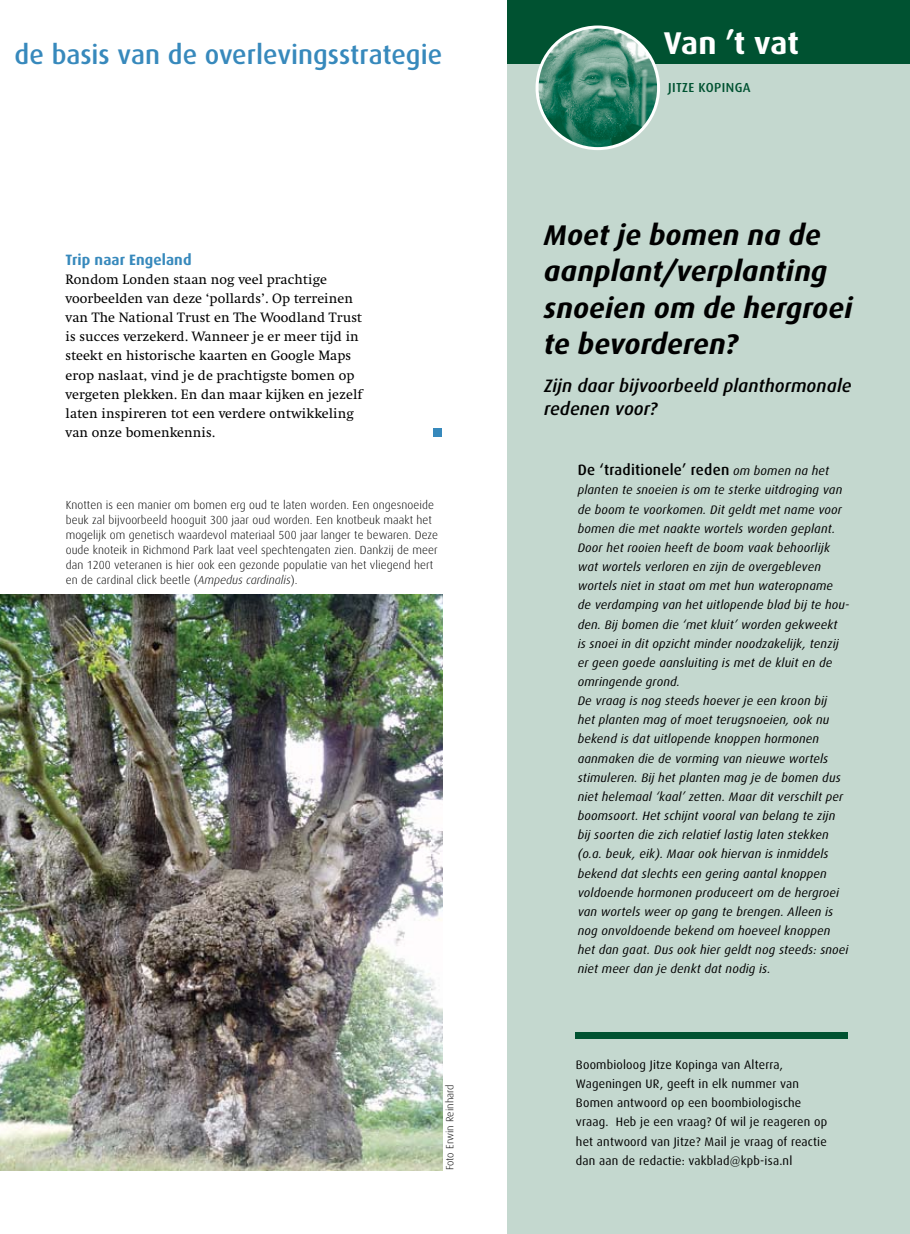
<style>
.page{position:relative;width:910px;height:1234px;background:#fff}
.page>*{position:absolute;margin:0;border:0;box-sizing:border-box;transform-origin:0 0}
.t1{font:700 31.5px "Dax";letter-spacing:-.005em;color:#fff}
.t2{font:italic 700 28.5px/36px "Dax";letter-spacing:.005em;color:#000}
.t3{font:500 27px "Dax";color:#3789bc}
.t4{font:italic 500 18px/22.5px "Dax";letter-spacing:.005em;color:#000}
.t5{font:500 15px "Dax";letter-spacing:.015em;color:#000}
.t6{font:700 15px "Dax";letter-spacing:.005em;color:#3789bc}
.t7{font:14.1px/19.2px "Swift EF";letter-spacing:.005em;color:#000}
.t8{font:500 13.05px "Dax";letter-spacing:.025em;color:#005231}
.t9{font:italic 12.3px/19.2px "Dax";letter-spacing:.015em;color:#000}
.t10{font:12.3px/19.2px "Dax";letter-spacing:.015em;color:#000}
.t11{font:300 11.7px/15px "Dax";letter-spacing:.005em;color:#000}
.t12{font:300 10.5px "Dax";letter-spacing:.01em;color:#000}
.s1{font-style:italic}
.s2{font-weight:400;font-style:italic;font-size:12.3px}
</style>
<div class="page">
<div style="left:434px;top:428px;width:8px;height:9px;background:#3789bc"></div>
<div style="left:508px;top:0;width:402px;height:1233px;background:#c4d8cf"></div>
<div style="left:508px;top:0;width:402px;height:63px;background:#005231"></div>
<img style="left:537px;top:27px;width:121px;height:122px">
<div style="left:536px;top:26px;width:124px;height:124px;border:3px solid #fff;border-radius:50%"></div>
<div style="left:575px;top:1031px;width:273px;height:7px;background:#005231"></div>
<img style="left:0;top:594px;width:442px;height:575px">
<h3 class="t3" style="left:15px;top:40px;width:429px">de basis van de overlevingsstrategie</h3>
<p class="t6" style="left:66px;top:251px;width:127px">Trip naar Engeland</p>
<p class="t7" style="left:66px;top:270px;width:298px">Rondom Londen staan nog veel prachtige voorbeelden van deze ‘pollards’. Op terreinen van The National Trust en The Woodland Trust is succes verzekerd. Wanneer je er meer tijd in steekt en historische kaarten en Google Maps erop naslaat, vind je de prachtigste bomen op vergeten plekken. En dan maar kijken en jezelf laten inspireren tot een verdere ontwikkeling van onze bomenkennis.</p>
<p class="t11" style="left:66px;top:497px;width:374px">Knotten is een manier om bomen erg oud te laten worden. Een ongesnoeide beuk zal bijvoorbeeld hooguit 300 jaar oud worden. Een knotbeuk maakt het mogelijk om genetisch waardevol materiaal 500 jaar langer te bewaren. Deze oude knoteik in Richmond Park laat veel spechtengaten zien. Dankzij de meer dan 1200 veteranen is hier ook een gezonde populatie van het vliegend hert en de cardinal click beetle (<span class="s1">Ampedus cardinalis</span>).</p>
<p class="t12" style="left:444px;top:1170px;width:88px;rotate:-90deg">Foto Erwin Reinhard</p>
<h1 class="t1" style="left:664px;top:25px;width:136px">Van ’t vat</h1>
<p class="t8" style="left:668px;top:80px;width:55px">Jitze Kopinga</p>
<h2 class="t2" style="left:544px;top:218px;width:310px">Moet je bomen na de aanplant/verplanting snoeien om de hergroei te bevorderen?</h2>
<h3 class="t4" style="left:544px;top:375px;width:309px">Zijn daar bijvoorbeeld planthormonale redenen voor?</h3>
<p class="t5" style="left:578px;top:461px;width:253px">De ‘traditionele’ reden <span class="s2">om bomen na het</span></p>
<p class="t9" style="left:578px;top:480px;width:273px">planten te snoeien is om te sterke uitdroging van de boom te voorkomen. Dit geldt met name voor bomen die met naakte wortels worden geplant.<br>Door het rooien heeft de boom vaak behoorlijk wat wortels verloren en zijn de overgebleven wortels niet in staat om met hun wateropname<br>de verdamping van het uitlopende blad bij te hou&shy;den. Bij bomen die ‘met kluit’ worden gekweekt<br>is snoei in dit opzicht minder noodzakelijk, tenzij er geen goede aansluiting is met de kluit en de omringende grond.<br>De vraag is nog steeds hoever je een kroon bij<br>het planten mag of moet terugsnoeien, ook nu bekend is dat uitlopende knoppen hormonen aanmaken die de vorming van nieuwe wortels stimuleren. Bij het planten mag je de bomen dus niet helemaal ‘kaal’ zetten. Maar dit verschilt per boomsoort. Het schijnt vooral van belang te zijn bij soorten die zich relatief lastig laten stekken (o.a. beuk, eik). Maar ook hiervan is inmiddels bekend dat slechts een gering aantal knoppen voldoende hormonen produceert om de hergroei van wortels weer op gang te brengen. Alleen is nog onvoldoende bekend om hoeveel knoppen het dan gaat. Dus ook hier geldt nog steeds: snoei niet meer dan je denkt dat nodig is.</p>
<p class="t10" style="left:576px;top:1054px;width:253px">Boombioloog Jitze Kopinga van Alterra, Wageningen UR, geeft in elk nummer van Bomen antwoord op een boombiologische vraag. Heb je een vraag? Of wil je reageren op het antwoord van Jitze? Mail je vraag of reactie dan aan de redactie: vakblad@kpb-isa.nl</p>
</div>
